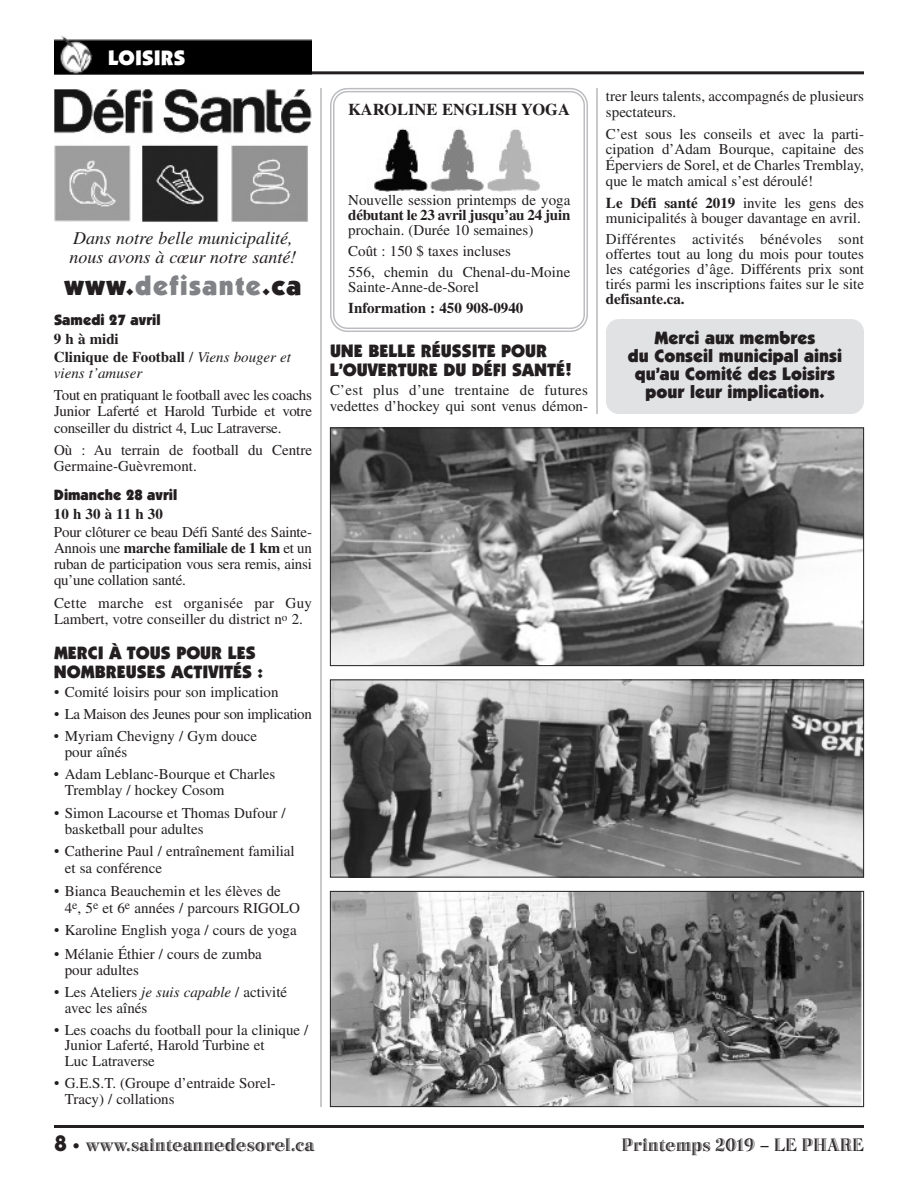
<style>
.page{position:relative;width:918px;height:1188px;background:#fff}
.page>*{position:absolute;margin:0;border:0;box-sizing:border-box;transform-origin:0 0}
.t1{font:900 27px "Itc Kabel";letter-spacing:.055em;color:#808285}
.t2{font:900 21px "Itc Kabel";letter-spacing:.005em;color:#fff}
.t3{font:18.75px "Bertie Plain";color:#231f20}
.t4{font:900 18px/18px "Itc Kabel";color:#231f20}
.t5{font:italic 18px/19.2px "Times";color:#231f20}
.t6{font:700 16.5px "Times";color:#231f20}
.t7{font:15px/16.2px "Times";color:#231f20}
.t8{font:700 15px/18.3px "Times";color:#231f20}
.t9{font:15px "Times";letter-spacing:-.025em;color:#231f20}
.t10{font:900 15px "Itc Kabel";color:#231f20}
.t11{font:italic 15px "Times";color:#231f20}
.t12{font:700 15px "Times";letter-spacing:.275em;color:#231f20}
.s1{color:#231f20}
.s2{font-weight:400}
.s3{font-weight:400;font-style:italic}
.s4{font-weight:700}
.s5{font-style:italic}
.s6{font-family:"Avant Garde";font-weight:700;font-size:21px}
.s7{font-family:"Frutiger";font-size:15px}
</style>
<div class="page">
<hr style="left:54px;top:1125px;width:810px;height:3px;background:#231f20">
<hr style="left:54px;top:71px;width:810px;height:3px;background:#231f20">
<img style="left:54px;top:35px;width:258px;height:41px">
<img style="left:332px;top:430px;width:530px;height:234px">
<div style="left:330px;top:428px;width:534px;height:238px;border:1px solid #231f20"></div>
<img style="left:332px;top:682px;width:530px;height:194px">
<div style="left:330px;top:680px;width:534px;height:198px;border:1px solid #231f20"></div>
<img style="left:332px;top:893px;width:530px;height:212px">
<div style="left:330px;top:891px;width:534px;height:216px;border:1px solid #231f20"></div>
<svg style="left:330px;top:88px;width:258px;height:244px;background:#d1d2d4"></svg>
<svg style="left:332px;top:90px;width:254px;height:240px"></svg>
<hr style="left:321px;top:88px;width:1px;height:1019px;background:#939598">
<div style="left:606px;top:319px;width:258px;height:95px;background:#e1e2e4;border-radius:13px"></div>
<hr style="left:597px;top:88px;width:1px;height:326px;background:#939598">
<img style="left:54px;top:89px;width:258px;height:133px">
<img style="left:337px;top:126px;width:244px;height:65px">
<h2 class="t2" style="left:108px;top:50px;width:79px">LOISIRS</h2>
<p class="t6" style="left:348px;top:104px;width:224px">KAROLINE ENGLISH YOGA</p>
<p class="t5" style="left:69px;top:230px;width:229px">Dans notre belle municipalité, nous avons à cœur notre santé!</p>
<h1 class="t1" style="left:65px;top:276px;width:238px"><span class="s1">www.</span>defisante<span class="s1">.ca</span></h1>
<p class="t10" style="left:54px;top:315px;width:108px">Samedi 27 avril</p>
<p class="t8" style="left:54px;top:331px;width:239px">9 h à midi<br>Clinique de Football <span class="s2">/</span> <span class="s3">Viens bouger et</span></p>
<p class="t11" style="left:54px;top:368px;width:90px">viens t’amuser</p>
<p class="t7" style="left:54px;top:389px;width:259px;text-align:justify">Tout en pratiquant le football avec les coachs Junior Laferté et Harold Turbide et votre conseiller du district 4, Luc Latraverse.</p>
<p class="t7" style="left:54px;top:443px;width:260px">Où : Au terrain de football du Centre<br>Germaine-Guèvremont.</p>
<p class="t10" style="left:54px;top:490px;width:125px">Dimanche 28 avril</p>
<p class="t12" style="left:54px;top:509px;width:110px">10h30à11h30</p>
<p class="t7" style="left:54px;top:525px;width:260px;text-align:justify">Pour clôturer ce beau Défi Santé des Sainte-Annois une <span class="s4">marche familiale de 1 km</span> et un ruban de participation vous sera remis, ainsi qu’une collation santé.</p>
<p class="t7" style="left:54px;top:596px;width:260px">Cette marche est organisée par Guy<br>Lambert, votre conseiller du district n<sup>o</sup> 2.</p>
<p class="t4" style="left:54px;top:645px;width:210px;line-height:19.2px">MERCI À TOUS POUR LES<br>NOMBREUSES ACTIVITÉS :</p>
<p class="t7" style="left:54px;top:685px;width:226px">• Comité loisirs pour son implication</p>
<p class="t9" style="left:54px;top:709px;width:259px">• La Maison des Jeunes pour son implication</p>
<p class="t7" style="left:65px;top:729px;width:194px;text-indent:-11px">• Myriam Chevigny / Gym douce pour aînés</p>
<p class="t7" style="left:65px;top:768px;width:212px;text-indent:-11px">• Adam Leblanc-Bourque et Charles<br>Tremblay / hockey Cosom</p>
<p class="t7" style="left:65px;top:806px;width:223px;text-indent:-11px">• Simon Lacourse et Thomas Dufour / basketball pour adultes</p>
<p class="t7" style="left:65px;top:844px;width:232px;line-height:17px;text-indent:-11px">• Catherine Paul / entraînement familial et sa conférence</p>
<p class="t7" style="left:65px;top:884px;width:237px;line-height:17px;text-indent:-11px">• Bianca Beauchemin et les élèves de<br>4<sup>e</sup>, 5<sup>e</sup> et 6<sup>e</sup> années / parcours RIGOLO</p>
<p class="t7" style="left:54px;top:924px;width:244px">• Karoline English yoga / cours de yoga</p>
<p class="t7" style="left:65px;top:948px;width:199px;line-height:15.5px;text-indent:-11px">• Mélanie Éthier / cours de zumba pour adultes</p>
<p class="t7" style="left:65px;top:986px;width:224px;line-height:15.5px;text-indent:-11px">• Les Ateliers <span class="s5">je suis capable</span> / activité avec les aînés</p>
<p class="t7" style="left:65px;top:1024px;width:245px;line-height:15.5px;text-indent:-11px">• Les coachs du football pour la clinique /<br>Junior Laferté, Harold Turbine et<br>Luc Latraverse</p>
<p class="t7" style="left:65px;top:1077px;width:213px;line-height:15.5px;text-indent:-11px">• G.E.S.T. (Groupe d’entraide Sorel-<br>Tracy) / collations</p>
<p class="t7" style="left:348px;top:194px;width:224px">Nouvelle session printemps de yoga</p>
<p class="t8" style="left:348px;top:208px;width:224px">débutant le 23 avril jusqu’au 24 juin</p>
<p class="t7" style="left:348px;top:221px;width:224px;line-height:21px">prochain. (Durée 10 semaines)<br>Coût : 150 $ taxes incluses<br>556, chemin du Chenal-du-Moine</p>
<p class="t7" style="left:348px;top:281px;width:132px">Sainte-Anne-de-Sorel</p>
<p class="t8" style="left:348px;top:301px;width:177px">Information : 450 908-0940</p>
<p class="t4" style="left:330px;top:343px;width:244px;line-height:19px">UNE BELLE RÉUSSITE POUR<br>L’OUVERTURE DU DÉFI SANTÉ!</p>
<p class="t7" style="left:330px;top:383px;width:260px">C’est plus d’une trentaine de futures vedettes d’hockey qui sont venus démon-</p>
<p class="t7" style="left:606px;top:90px;width:260px;line-height:15.8px">trer leurs talents, accompagnés de plusieurs spectateurs.</p>
<p class="t7" style="left:606px;top:127px;width:260px;line-height:15.8px;text-align:justify">C’est sous les conseils et avec la parti&shy;cipation d’Adam Bourque, capitaine des Éperviers de Sorel, et de Charles Tremblay, que le match amical s’est déroulé!</p>
<p class="t7" style="left:606px;top:197px;width:260px;line-height:15px"><span class="s4">Le Défi santé 2019</span> invite les gens des municipalités à bouger davantage en avril.</p>
<p class="t7" style="left:606px;top:233px;width:260px;line-height:15px;text-align:justify">Différentes activités bénévoles sont offertes tout au long du mois pour toutes les catégories d’âge. Différents prix sont tirés parmi les inscriptions faites sur le site</p>
<p class="t8" style="left:606px;top:291px;width:80px">defisante.ca.</p>
<p class="t4" style="left:628px;top:330px;width:216px;text-align:center">Merci aux membres<br>du Conseil municipal ainsi qu’au Comité des Loisirs pour leur implication.</p>
<p class="t3" style="left:54px;top:1139px;width:262px"><span class="s6">8</span> <span class="s7">•</span> www.sainteannedesorel.ca</p>
<p class="t3" style="left:622px;top:1139px;width:244px">Printemps 2019 – LE PHARE</p>
</div>
